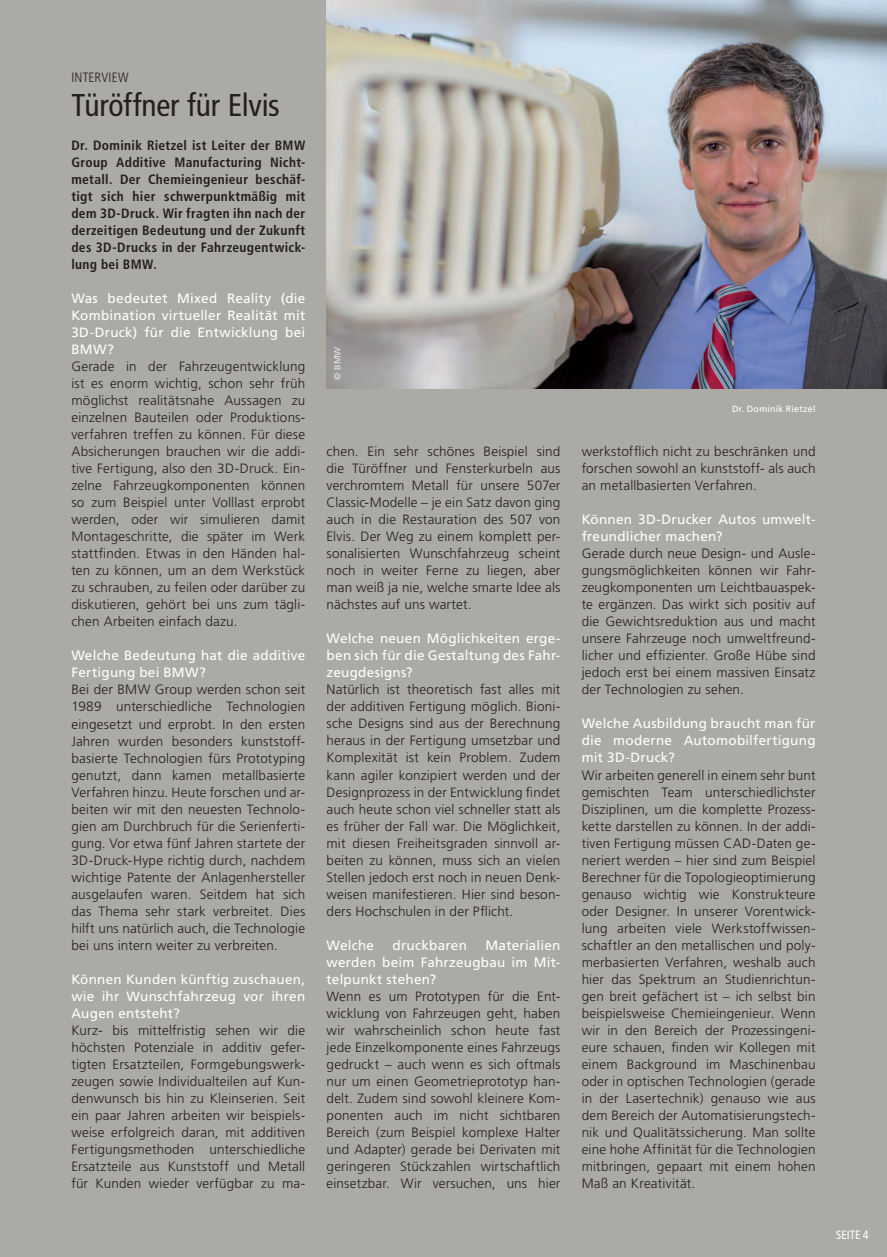
<style>
.page{position:relative;width:887px;height:1257px;background:#acaaa5}
.page>*{position:absolute;margin:0;border:0;box-sizing:border-box;transform-origin:0 0}
.t1{font:condensed 31.5px "Frutiger LT Std";letter-spacing:-.005em;color:#231f20}
.t2{font:300 13.5px/17px "Frutiger LT Std";letter-spacing:.015em;color:#231f20;text-align:justify}
.t3{font:13.5px/17px "Frutiger LT Std";letter-spacing:.02em;color:#fff;text-align:justify}
.t4{font:700 condensed 13.5px/17px "Frutiger LT Std";letter-spacing:.025em;color:#231f20;text-align:justify}
.t5{font:300 condensed 13.5px "Frutiger LT Std";letter-spacing:.01em;color:#231f20}
.t6{font:condensed 12px "Frutiger LT Std";letter-spacing:-.005em;color:#fff}
.t7{font:9px "Frutiger LT Std";letter-spacing:.02em;color:#fff}
</style>
<div class="page">
<img style="left:327px;top:0;width:560px;height:388px">
<p class="t5" style="left:71px;top:70px;width:59px">INTERVIEW</p>
<h1 class="t1" style="left:71px;top:87px;width:210px">Türöffner für Elvis</h1>
<p class="t4" style="left:71px;top:137px;width:235px">Dr. Dominik Rietzel ist Leiter der BMW Group Additive Manufacturing Nicht&shy;metall. Der Chemieingenieur beschäf&shy;tigt sich hier schwerpunktmäßig mit dem 3D-Druck. Wir fragten ihn nach der derzeitigen Bedeutung und der Zukunft des 3D-Drucks in der Fahrzeugentwick&shy;lung bei BMW.</p>
<p class="t3" style="left:71px;top:290px;width:235px">Was bedeutet Mixed Reality (die Kombination virtueller Realität mit 3D-Druck) für die Entwicklung bei BMW?</p>
<p class="t2" style="left:71px;top:358px;width:235px">Gerade in der Fahrzeugentwicklung ist es enorm wichtig, schon sehr früh möglichst realitätsnahe Aussagen zu einzelnen Bauteilen oder Produktions&shy;verfahren treffen zu können. Für diese Absicherungen brauchen wir die addi&shy;tive Fertigung, also den 3D-Druck. Ein&shy;zelne Fahrzeugkomponenten können so zum Beispiel unter Volllast erprobt werden, oder wir simulieren damit Montageschritte, die später im Werk stattfinden. Etwas in den Händen hal&shy;ten zu können, um an dem Werkstück zu schrauben, zu feilen oder darüber zu diskutieren, gehört bei uns zum tägli&shy;chen Arbeiten einfach dazu.</p>
<p class="t3" style="left:71px;top:647px;width:235px">Welche Bedeutung hat die additive<br>Fertigung bei BMW?</p>
<p class="t2" style="left:71px;top:681px;width:235px">Bei der BMW Group werden schon seit 1989 unterschiedliche Technologien eingesetzt und erprobt. In den ersten Jahren wurden besonders kunststoff&shy;basierte Technologien fürs Prototyping genutzt, dann kamen metallbasierte Verfahren hinzu. Heute forschen und ar&shy;beiten wir mit den neuesten Technolo&shy;gien am Durchbruch für die Serienferti&shy;gung. Vor etwa fünf Jahren startete der 3D-Druck-Hype richtig durch, nachdem wichtige Patente der Anlagenhersteller ausgelaufen waren. Seitdem hat sich das Thema sehr stark verbreitet. Dies hilft uns natürlich auch, die Technologie bei uns intern weiter zu verbreiten.</p>
<p class="t3" style="left:71px;top:970px;width:235px">Können Kunden künftig zuschauen, wie ihr Wunschfahrzeug vor ihren Augen entsteht?</p>
<p class="t2" style="left:71px;top:1022px;width:235px">Kurz- bis mittelfristig sehen wir die höchsten Potenziale in additiv gefer&shy;tigten Ersatzteilen, Formgebungswerk&shy;zeugen sowie Individualteilen auf Kun&shy;denwunsch bis hin zu Kleinserien. Seit ein paar Jahren arbeiten wir beispiels&shy;weise erfolgreich daran, mit additiven Fertigungsmethoden unterschiedliche Ersatzteile aus Kunststoff und Metall für Kunden wieder verfügbar zu ma-</p>
<p class="t7" style="left:332px;top:380px;width:35px;rotate:-90deg">© BMW</p>
<p class="t2" style="left:327px;top:443px;width:235px">chen. Ein sehr schönes Beispiel sind die Türöffner und Fensterkurbeln aus verchromtem Metall für unsere 507er Classic-Modelle – je ein Satz davon ging auch in die Restauration des 507 von Elvis. Der Weg zu einem komplett per&shy;sonalisierten Wunschfahrzeug scheint noch in weiter Ferne zu liegen, aber man weiß ja nie, welche smarte Idee als nächstes auf uns wartet.</p>
<p class="t3" style="left:327px;top:630px;width:235px">Welche neuen Möglichkeiten erge&shy;ben sich für die Gestaltung des Fahr&shy;zeugdesigns?</p>
<p class="t2" style="left:327px;top:681px;width:235px">Natürlich ist theoretisch fast alles mit der additiven Fertigung möglich. Bioni&shy;sche Designs sind aus der Berechnung heraus in der Fertigung umsetzbar und Komplexität ist kein Problem. Zudem kann agiler konzipiert werden und der Designprozess in der Entwicklung findet auch heute schon viel schneller statt als es früher der Fall war. Die Möglichkeit, mit diesen Freiheitsgraden sinnvoll ar&shy;beiten zu können, muss sich an vielen Stellen jedoch erst noch in neuen Denk&shy;weisen manifestieren. Hier sind beson&shy;ders Hochschulen in der Pflicht.</p>
<p class="t3" style="left:327px;top:936px;width:49px">Welche</p>
<p class="t3" style="left:393px;top:936px;width:76px">druckbaren</p>
<p class="t3" style="left:327px;top:936px;width:235px;text-indent:159px">Materialien werden beim Fahrzeugbau im Mit&shy;telpunkt stehen?</p>
<p class="t2" style="left:327px;top:988px;width:235px">Wenn es um Prototypen für die Ent&shy;wicklung von Fahrzeugen geht, haben wir wahrscheinlich schon heute fast jede Einzelkomponente eines Fahrzeugs gedruckt – auch wenn es sich oftmals nur um einen Geometrieprototyp han&shy;delt. Zudem sind sowohl kleinere Kom&shy;ponenten auch im nicht sichtbaren Bereich (zum Beispiel komplexe Halter und Adapter) gerade bei Derivaten mit geringeren Stückzahlen wirtschaftlich einsetzbar. Wir versuchen, uns hier</p>
<p class="t7" style="left:732px;top:404px;width:85px">Dr. Dominik Rietzel</p>
<p class="t2" style="left:582px;top:443px;width:235px">werkstofflich nicht zu beschränken und forschen sowohl an kunststoff- als auch an metallbasierten Verfahren.</p>
<p class="t3" style="left:582px;top:511px;width:235px">Können 3D-Drucker Autos umwelt&shy;freundlicher machen?</p>
<p class="t2" style="left:582px;top:545px;width:235px">Gerade durch neue Design- und Ausle&shy;gungsmöglichkeiten können wir Fahr&shy;zeugkomponenten um Leichtbauaspek&shy;te ergänzen. Das wirkt sich positiv auf die Gewichtsreduktion aus und macht unsere Fahrzeuge noch umweltfreund&shy;licher und effizienter. Große Hübe sind jedoch erst bei einem massiven Einsatz der Technologien zu sehen.</p>
<p class="t3" style="left:582px;top:715px;width:235px">Welche Ausbildung braucht man für die moderne Automobilfertigung mit 3D-Druck?</p>
<p class="t2" style="left:582px;top:766px;width:235px">Wir arbeiten generell in einem sehr bunt gemischten Team unterschiedlichster Disziplinen, um die komplette Prozess&shy;kette darstellen zu können. In der addi&shy;tiven Fertigung müssen CAD-Daten ge&shy;neriert werden – hier sind zum Beispiel Berechner für die Topologieoptimierung genauso wichtig wie Konstrukteure oder Designer. In unserer Vorentwick&shy;lung arbeiten viele Werkstoffwissen&shy;schaftler an den metallischen und poly&shy;merbasierten Verfahren, weshalb auch hier das Spektrum an Studienrichtun&shy;gen breit gefächert ist – ich selbst bin beispielsweise Chemieingenieur. Wenn wir in den Bereich der Prozessingeni&shy;eure schauen, finden wir Kollegen mit einem Background im Maschinenbau oder in optischen Technologien (gerade in der Lasertechnik) genauso wie aus dem Bereich der Automatisierungstech&shy;nik und Qualitätssicherung. Man sollte eine hohe Affinität für die Technologien mitbringen, gepaart mit einem hohen Maß an Kreativität.</p>
<p class="t6" style="left:836px;top:1227px;width:34px">SEITE 4</p>
</div>
